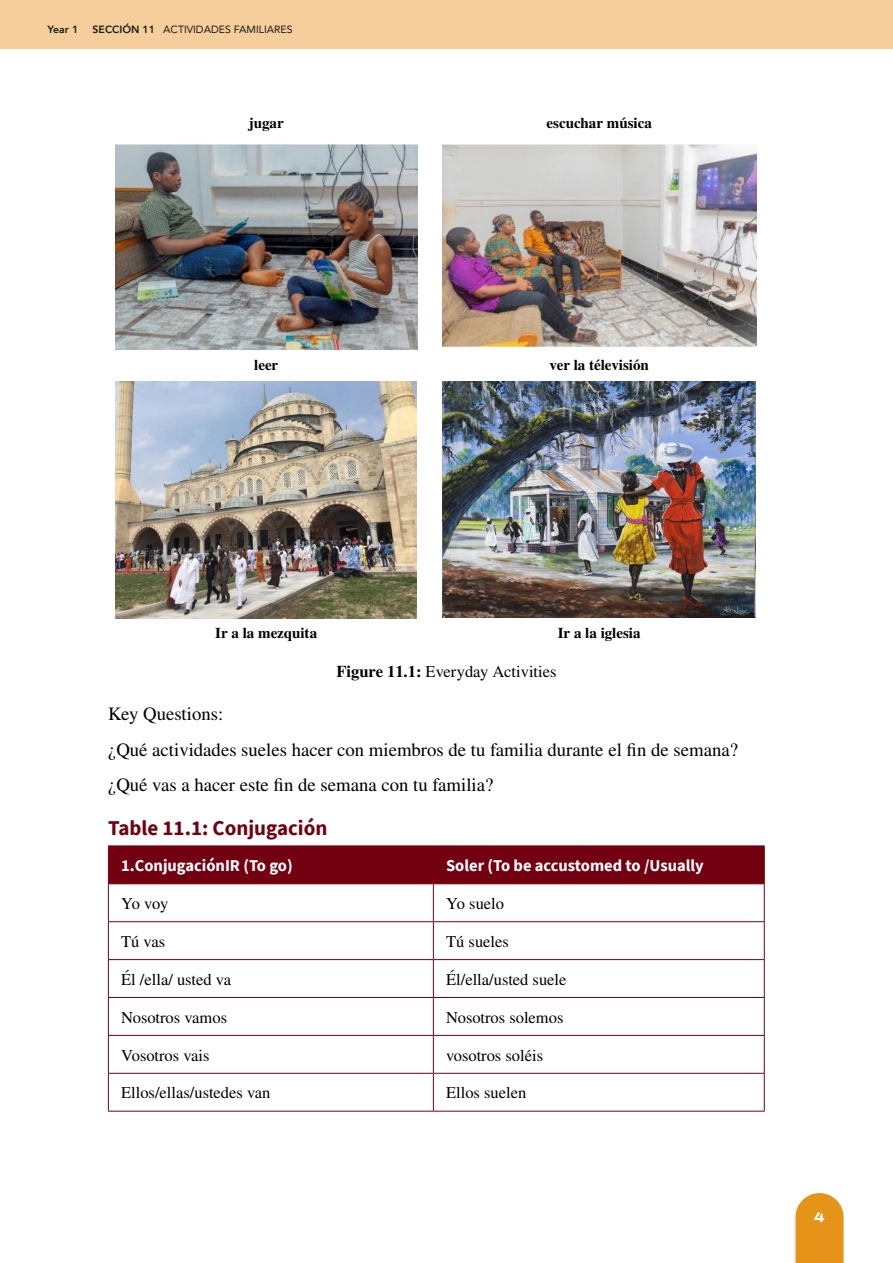
<style>
.page{position:relative;width:893px;height:1263px;background:#fff}
.page>*{position:absolute;margin:0;border:0;box-sizing:border-box;transform-origin:0 0}
.t1{font:700 21px "Source Sans Pro";color:#720011}
.t2{font:18.75px/35.2px "STIX General";color:#000}
.t3{font:16.5px "STIX General";color:#000}
.t4{font:700 16.5px "Source Sans Pro";color:#fff}
.t5{font:700 15px "STIX General";color:#000}
.t6{font:800 13.5px "Archivo Expanded";color:#fff}
.t7{font:10.5px "Avenir";color:#1a1a1a}
.t8{font:800 10.5px "Avenir";color:#1a1a1a}
.s1{font-weight:800}
.s2{font-weight:700}
</style>
<div class="page">
<div style="left:0;top:0;width:893px;height:49px;background:#f5ce9b"></div>
<svg style="left:795px;top:1193px;width:49px;height:70px;background:#e89d2e"></svg>
<img style="left:115px;top:144px;width:302px;height:206px">
<img style="left:442px;top:144px;width:314px;height:204px">
<img style="left:116px;top:382px;width:301px;height:236px">
<img style="left:443px;top:382px;width:313px;height:236px">
<div style="left:109px;top:846px;width:655px;height:37px;background:#720011"></div>
<hr style="left:433px;top:846px;width:1px;height:37px;background:#720011">
<hr style="left:433px;top:884px;width:1px;height:37px;background:#720011">
<hr style="left:108px;top:921px;width:325px;height:1px;background:#720011">
<hr style="left:433px;top:921px;width:332px;height:1px;background:#720011">
<hr style="left:433px;top:922px;width:1px;height:37px;background:#720011">
<hr style="left:108px;top:959px;width:325px;height:1px;background:#720011">
<hr style="left:433px;top:959px;width:332px;height:1px;background:#720011">
<hr style="left:433px;top:960px;width:1px;height:37px;background:#720011">
<hr style="left:108px;top:997px;width:325px;height:1px;background:#720011">
<hr style="left:433px;top:997px;width:332px;height:1px;background:#720011">
<hr style="left:433px;top:998px;width:1px;height:37px;background:#720011">
<hr style="left:108px;top:1035px;width:325px;height:1px;background:#720011">
<hr style="left:433px;top:1035px;width:332px;height:1px;background:#720011">
<hr style="left:433px;top:1036px;width:1px;height:37px;background:#720011">
<hr style="left:108px;top:1073px;width:325px;height:1px;background:#720011">
<hr style="left:433px;top:1073px;width:332px;height:1px;background:#720011">
<hr style="left:433px;top:1074px;width:1px;height:37px;background:#720011">
<hr style="left:108px;top:884px;width:1px;height:37px;background:#720011">
<hr style="left:764px;top:884px;width:1px;height:37px;background:#720011">
<hr style="left:108px;top:922px;width:1px;height:37px;background:#720011">
<hr style="left:764px;top:922px;width:1px;height:37px;background:#720011">
<hr style="left:108px;top:960px;width:1px;height:37px;background:#720011">
<hr style="left:764px;top:960px;width:1px;height:37px;background:#720011">
<hr style="left:108px;top:998px;width:1px;height:37px;background:#720011">
<hr style="left:764px;top:998px;width:1px;height:37px;background:#720011">
<hr style="left:108px;top:1036px;width:1px;height:37px;background:#720011">
<hr style="left:764px;top:1036px;width:1px;height:37px;background:#720011">
<hr style="left:108px;top:1074px;width:1px;height:37px;background:#720011">
<hr style="left:764px;top:1074px;width:1px;height:37px;background:#720011">
<hr style="left:108px;top:1111px;width:325px;height:1px;background:#720011">
<hr style="left:433px;top:1111px;width:332px;height:1px;background:#720011">
<hr style="left:108px;top:845px;width:325px;height:1px;background:#720011">
<hr style="left:108px;top:846px;width:1px;height:37px;background:#720011">
<hr style="left:433px;top:845px;width:332px;height:1px;background:#720011">
<hr style="left:764px;top:846px;width:1px;height:37px;background:#720011">
<hr style="left:108px;top:883px;width:325px;height:1px;background:#720011">
<hr style="left:433px;top:883px;width:332px;height:1px;background:#720011">
<p class="t8" style="left:48px;top:21px;width:32px">Year 1</p>
<p class="t7" style="left:93px;top:21px;width:201px"><span class="s1">SECCIÓN 11</span> ACTIVIDADES FAMILIARES</p>
<p class="t5" style="left:249px;top:112px;width:36px">jugar</p>
<p class="t5" style="left:547px;top:112px;width:107px">escuchar música</p>
<p class="t5" style="left:254px;top:354px;width:26px">leer</p>
<p class="t5" style="left:549px;top:354px;width:101px">ver la télevisión</p>
<p class="t5" style="left:215px;top:622px;width:103px">Ir a la mezquita</p>
<p class="t5" style="left:558px;top:622px;width:84px">Ir a la iglesia</p>
<p class="t3" style="left:336px;top:660px;width:222px"><span class="s2">Figure 11.1:</span> Everyday Activities</p>
<p class="t2" style="left:108px;top:697px;width:631px">Key Questions:<br>¿Qué actividades sueles hacer con miembros de tu familia durante el fin de semana? ¿Qué vas a hacer este fin de semana con tu familia?</p>
<p class="t1" style="left:108px;top:814px;width:221px">Table 11.1: Conjugación</p>
<p class="t4" style="left:121px;top:854px;width:173px">1.ConjugaciónIR (To go)</p>
<p class="t4" style="left:446px;top:854px;width:259px">Soler (To be accustomed to /Usually</p>
<p class="t3" style="left:121px;top:892px;width:49px">Yo voy</p>
<p class="t3" style="left:446px;top:892px;width:60px">Yo suelo</p>
<p class="t3" style="left:121px;top:930px;width:46px">Tú vas</p>
<p class="t3" style="left:446px;top:930px;width:64px">Tú sueles</p>
<p class="t3" style="left:121px;top:968px;width:111px">Él /ella/ usted va</p>
<p class="t3" style="left:446px;top:968px;width:122px">Él/ella/usted suele</p>
<p class="t3" style="left:121px;top:1006px;width:108px">Nosotros vamos</p>
<p class="t3" style="left:446px;top:1006px;width:119px">Nosotros solemos</p>
<p class="t3" style="left:121px;top:1043px;width:90px">Vosotros vais</p>
<p class="t3" style="left:446px;top:1043px;width:98px">vosotros soléis</p>
<p class="t3" style="left:121px;top:1081px;width:151px">Ellos/ellas/ustedes van</p>
<p class="t3" style="left:446px;top:1081px;width:82px">Ellos suelen</p>
<p class="t6" style="left:814px;top:1207px;width:12px">4</p>
</div>
